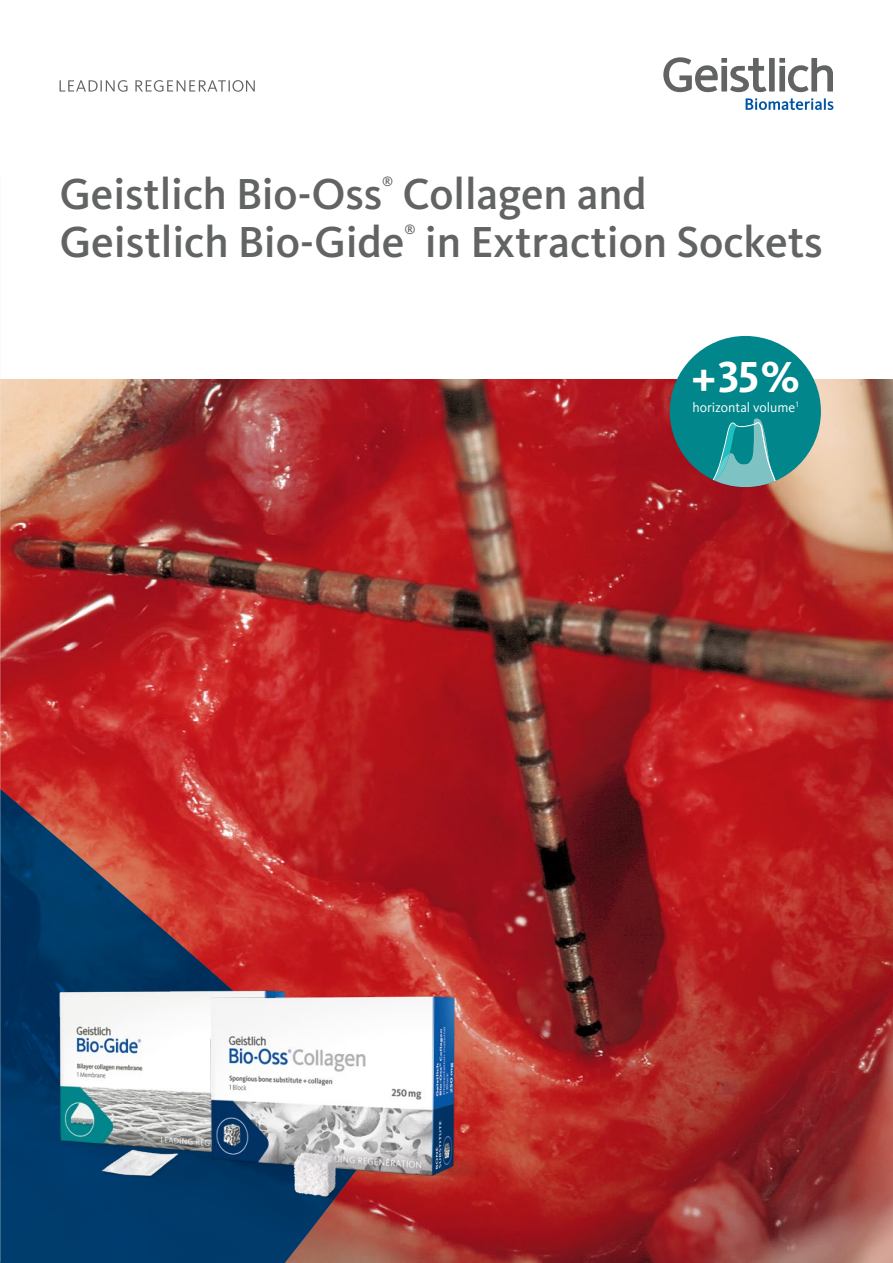
<style>
.page{position:relative;width:893px;height:1263px;background:#fff}
.page>*{position:absolute;margin:0;border:0;box-sizing:border-box;transform-origin:0 0}
.t1{font:500 45px "Kievit Pro";letter-spacing:-.005em;color:#626463}
.t2{font:700 45px "Kievit Pro";color:#fff}
.t3{font:13.8px "Kievit Pro";color:#fff}
.t4{font:500 13.05px "Kievit Pro";color:#626463}
</style>
<div class="page">
<img style="left:0;top:379px;width:893px;height:884px">
<div style="left:670px;top:336px;width:151px;height:151px;background:#00868b;border-radius:50%"></div>
<svg style="left:709px;top:419px;width:69px;height:68px"></svg>
<svg style="left:0;top:778px;width:369px;height:485px;background:#9a343b"></svg>
<svg style="left:663px;top:57px;width:170px;height:35px"></svg>
<svg style="left:746px;top:98px;width:87px;height:12px"></svg>
<svg style="left:60px;top:80px;width:195px;height:12px"></svg>
<img style="left:0;top:860px;width:132px;height:373px">
<img style="left:132px;top:855px;width:404px;height:404px">
<img style="left:0;top:404px;width:8px;height:198px">
<img style="left:0;top:379px;width:8px;height:25px">
<p class="t4" style="left:382px;top:173px;width:13px">®</p>
<p class="t1" style="left:60px;top:215px;width:765px">Geistlich Bio-Gide in Extraction Sockets</p>
<p class="t1" style="left:60px;top:166px;width:589px">Geistlich Bio-Oss Collagen and</p>
<p class="t4" style="left:404px;top:222px;width:13px">®</p>
<p class="t2" style="left:691px;top:350px;width:110px">+35%</p>
<p class="t3" style="left:692px;top:399px;width:108px">horizontal volume<sup>1</sup></p>
</div>
